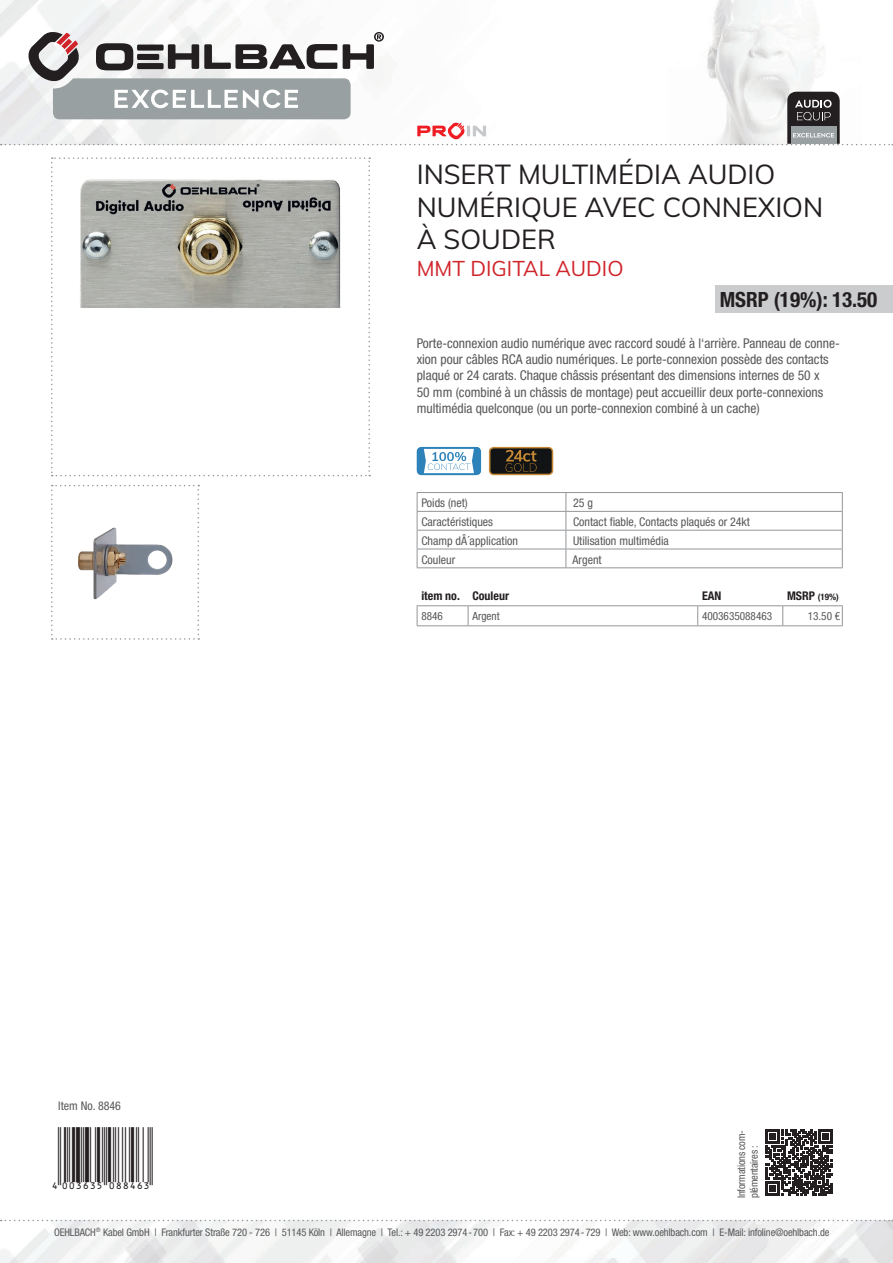
<style>
.page{position:relative;width:893px;height:1263px;background:#fff}
.page>*{position:absolute;margin:0;border:0;box-sizing:border-box;transform-origin:0 0}
.t1{font:27px/32.4px "Muli";color:#231f20}
.t2{font:27px "EAN";color:#231f20}
.t3{font:700 condensed 21px "Helvetica Neue LTW1 G";color:#231f20}
.t4{font:21px "Muli";color:#d1232a}
.t5{font:condensed 13.5px/16.2px "Helvetica Neue LTW1 G";color:#57585a}
.t6{font:condensed 12px "Helvetica Neue LTW1 G";color:#57585a}
.t7{font:700 condensed 12px "Helvetica Neue LTW1 G";color:#231f20}
.t8{font:condensed 11.25px "Helvetica Neue LTW1 G";color:#57585a}
.t9{font:condensed 10.5px/12.6px "Helvetica Neue LTW1 G";letter-spacing:-.01em;color:#57585a}
.t10{font:700 condensed 9px "Helvetica Neue LTW1 G";color:#231f20}
.s1{font-size:12px}
</style>
<div class="page">
<img style="left:0;top:1220px;width:893px;height:43px">
<img style="left:0;top:0;width:818px;height:145px">
<svg style="left:1px;top:1220px;width:892px;height:1px"></svg>
<svg style="left:51px;top:157px;width:319px;height:319px"></svg>
<svg style="left:51px;top:485px;width:148px;height:155px"></svg>
<svg style="left:417px;top:447px;width:64px;height:28px"></svg>
<svg style="left:489px;top:447px;width:64px;height:28px"></svg>
<svg style="left:766px;top:1129px;width:66px;height:67px"></svg>
<svg style="left:1px;top:31px;width:892px;height:114px"></svg>
<svg style="left:417px;top:606px;width:426px;height:19px"></svg>
<hr style="left:417px;top:625px;width:51px;height:1px;background:#939598">
<hr style="left:468px;top:625px;width:230px;height:1px;background:#939598">
<hr style="left:698px;top:625px;width:85px;height:1px;background:#939598">
<hr style="left:783px;top:625px;width:60px;height:1px;background:#939598">
<hr style="left:417px;top:605px;width:51px;height:1px;background:#939598">
<hr style="left:468px;top:605px;width:230px;height:1px;background:#939598">
<hr style="left:698px;top:605px;width:85px;height:1px;background:#939598">
<hr style="left:783px;top:605px;width:60px;height:1px;background:#939598">
<div style="left:715px;top:285px;width:178px;height:28px;background:#cbccce"></div>
<svg style="left:417px;top:492px;width:426px;height:75px"></svg>
<hr style="left:417px;top:567px;width:149px;height:1px;background:#939598">
<hr style="left:566px;top:567px;width:277px;height:1px;background:#939598">
<h1 class="t1" style="left:417px;top:157px;width:408px">INSERT MULTIMÉDIA AUDIO<br>NUMÉRIQUE AVEC CONNEXION<br>À SOUDER</h1>
<h2 class="t4" style="left:417px;top:253px;width:208px">MMT DIGITAL AUDIO</h2>
<h2 class="t3" style="left:720px;top:287px;width:159px">MSRP (19%): 13.50</h2>
<p class="t5" style="left:417px;top:335px;width:425px">Porte-connexion audio numérique avec raccord soudé à l‘arrière. Panneau de conne&shy;xion pour câbles RCA audio numériques. Le porte-connexion possède des contacts plaqué or 24 carats. Chaque châssis présentant des dimensions internes de 50 x<br>50 mm (combiné à un châssis de montage) peut accueillir deux porte-connexions multimédia quelconque (ou un porte-connexion combiné à un cache)</p>
<p class="t6" style="left:421px;top:496px;width:48px">Poids (net)</p>
<p class="t6" style="left:573px;top:496px;width:21px">25 g</p>
<p class="t6" style="left:421px;top:515px;width:73px">Caractéristiques</p>
<p class="t6" style="left:573px;top:515px;width:178px">Contact fiable, Contacts plaqués or 24kt</p>
<p class="t6" style="left:421px;top:533px;width:98px">Champ dÂ´application</p>
<p class="t6" style="left:573px;top:533px;width:97px">Utilisation multimédia</p>
<p class="t6" style="left:421px;top:552px;width:35px">Couleur</p>
<p class="t6" style="left:573px;top:552px;width:31px">Argent</p>
<p class="t7" style="left:421px;top:588px;width:89px">item no. Couleur</p>
<p class="t7" style="left:702px;top:588px;width:21px">EAN</p>
<p class="t10" style="left:787px;top:591px;width:53px"><span class="s1">MSRP</span> (19%)</p>
<p class="t8" style="left:421px;top:609px;width:23px">8846</p>
<p class="t8" style="left:472px;top:609px;width:29px">Argent</p>
<p class="t8" style="left:702px;top:609px;width:72px">4003635088463</p>
<p class="t8" style="left:808px;top:609px;width:34px">13.50 €</p>
<p class="t6" style="left:58px;top:1099px;width:64px">Item No. 8846</p>
<h1 class="t2" style="left:51px;top:1157px;width:103px">4":D=@GI#NVVRTQ"</h1>
<p class="t9" style="left:735px;top:1198px;width:70px;rotate:-90deg">Informations com&shy;plémentaires :</p>
<p class="t9" style="left:54px;top:1226px;width:777px">OEHLBACH<sup>®</sup> Kabel GmbH | Frankfurter Straße 720 - 726 | 51145 Köln | Allemagne | Tel.: + 49 2203 2974-700 | Fax: + 49 2203 2974-729 | Web: www.oehlbach.com | E-Mail: infoline@oehlbach.de</p>
</div>
